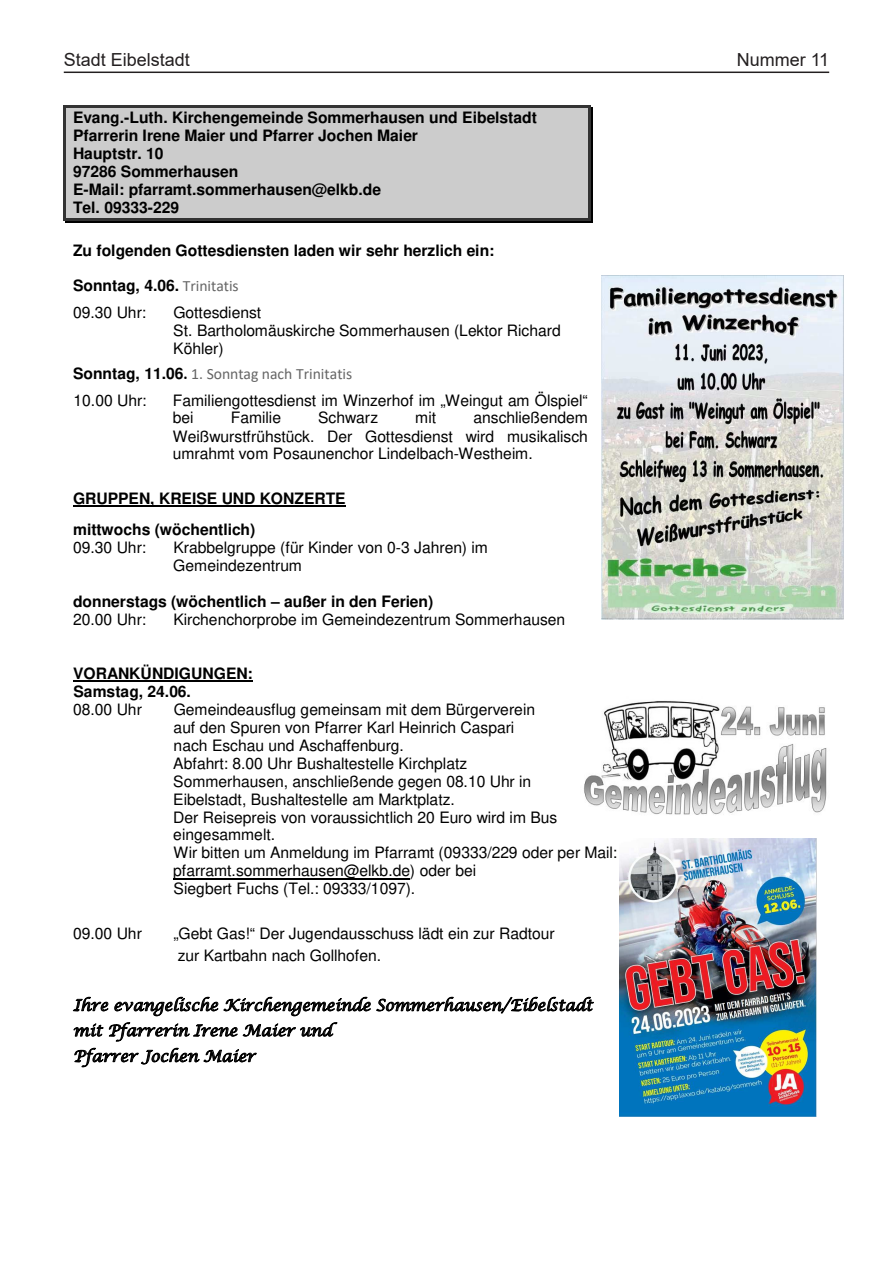
<style>
.page{position:relative;width:893px;height:1263px;background:#fff}
.page>*{position:absolute;margin:0;border:0;box-sizing:border-box;transform-origin:0 0}
.t1{font:18px "Arial";color:#231f20}
.t2{font:15.75px/18px "Helvetica";color:#000}
.t3{font:700 15.75px/18px "Helvetica";color:#000}
.t4{font:15.75px/25.5px "Lucida Calligraphy";color:#000}
.t5{font:15.75px "Calibri";color:#656565}
.s1{font-family:"Calibri";font-weight:400;color:#656565}
.s2{font-weight:400}
.s3{font-family:"Helvetica";font-weight:700;color:#000}
.s4{font-weight:700;color:#000}
</style>
<div class="page">
<hr style="left:64px;top:72px;width:765px;height:1px;background:#231f20">
<img style="left:584px;top:701px;width:243px;height:114px">
<img style="left:602px;top:275px;width:242px;height:344px">
<div style="left:65px;top:107px;width:524px;height:20px;background:#ccc"></div>
<hr style="left:65px;top:105px;width:524px;height:2px;background:#333">
<hr style="left:63px;top:107px;width:2px;height:20px;background:#333">
<hr style="left:591px;top:107px;width:2px;height:20px;background:#000">
<hr style="left:589px;top:107px;width:2px;height:20px;background:#333">
<div style="left:65px;top:127px;width:524px;height:18px;background:#ccc"></div>
<div style="left:65px;top:145px;width:524px;height:18px;background:#ccc"></div>
<div style="left:65px;top:163px;width:524px;height:18px;background:#ccc"></div>
<div style="left:65px;top:181px;width:524px;height:18px;background:#ccc"></div>
<div style="left:65px;top:199px;width:524px;height:19px;background:#ccc"></div>
<hr style="left:65px;top:220px;width:524px;height:2px;background:#000">
<hr style="left:65px;top:218px;width:524px;height:2px;background:#333">
<svg style="left:63px;top:127px;width:2px;height:93px"></svg>
<svg style="left:589px;top:127px;width:4px;height:95px"></svg>
<hr style="left:73px;top:505px;width:272px;height:2px;background:#000">
<hr style="left:73px;top:680px;width:180px;height:2px;background:#000">
<hr style="left:173px;top:878px;width:237px;height:1px;background:#000">
<svg style="left:73px;top:997px;width:35px;height:14px"></svg>
<svg style="left:115px;top:997px;width:479px;height:19px"></svg>
<svg style="left:74px;top:1022px;width:264px;height:19px"></svg>
<svg style="left:74px;top:1048px;width:183px;height:19px"></svg>
<img style="left:619px;top:838px;width:198px;height:279px">
<p class="t1" style="left:64px;top:48px;width:128px">Stadt Eibelstadt</p>
<p class="t1" style="left:737px;top:48px;width:94px">Nummer 11</p>
<p class="t3" style="left:73px;top:108px;width:465px">Evang.-Luth. Kirchengemeinde Sommerhausen und Eibelstadt Pfarrerin Irene Maier und Pfarrer Jochen Maier<br>Hauptstr. 10<br>97286 Sommerhausen<br>E-Mail: pfarramt.sommerhausen@elkb.de<br>Tel. 09333-229</p>
<p class="t3" style="left:73px;top:241px;width:423px">Zu folgenden Gottesdiensten laden wir sehr herzlich ein:</p>
<p class="t3" style="left:73px;top:273px;width:167px;line-height:26.2px">Sonntag, 4.06. <span class="s1">Trinitatis<br></span><span class="s2">09.30 Uhr:</span></p>
<p class="t2" style="left:173px;top:303px;width:389px">Gottesdienst<br>St. Bartholomäuskirche Sommerhausen (Lektor Richard<br>Köhler)</p>
<p class="t5" style="left:73px;top:363px;width:281px"><span class="s3">Sonntag, 11.06</span><span class="s4">.</span> 1. Sonntag nach Trinitatis</p>
<p class="t2" style="left:74px;top:391px;width:75px">10.00 Uhr:</p>
<p class="t2" style="left:173px;top:391px;width:416px">Familiengottesdienst im Winzerhof im „Weingut am Ölspiel“ bei</p>
<p class="t2" style="left:231px;top:409px;width:52px">Familie</p>
<p class="t2" style="left:318px;top:409px;width:62px">Schwarz</p>
<p class="t2" style="left:415px;top:409px;width:22px">mit</p>
<p class="t2" style="left:173px;top:409px;width:417px;text-align:justify;text-indent:301px">anschließendem Weißwurstfrühstück. Der Gottesdienst wird musikalisch umrahmt vom Posaunenchor Lindelbach-Westheim.</p>
<p class="t3" style="left:73px;top:483px;width:274px;line-height:31px">GRUPPEN, KREISE UND KONZERTE mittwochs (wöchentlich)</p>
<p class="t2" style="left:73px;top:538px;width:75px">09.30 Uhr:</p>
<p class="t2" style="left:173px;top:538px;width:316px">Krabbelgruppe (für Kinder von 0-3 Jahren) im<br>Gemeindezentrum</p>
<p class="t3" style="left:73px;top:592px;width:362px">donnerstags (wöchentlich – außer in den Ferien)</p>
<p class="t2" style="left:73px;top:610px;width:75px">20.00 Uhr:</p>
<p class="t2" style="left:173px;top:610px;width:393px">Kirchenchorprobe im Gemeindezentrum Sommerhausen</p>
<p class="t3" style="left:73px;top:664px;width:181px">VORANKÜNDIGUNGEN:<br>Samstag, 24.06.</p>
<p class="t2" style="left:73px;top:700px;width:70px">08.00 Uhr</p>
<p class="t2" style="left:173px;top:700px;width:445px">Gemeindeausflug gemeinsam mit dem Bürgerverein<br>auf den Spuren von Pfarrer Karl Heinrich Caspari<br>nach Eschau und Aschaffenburg.<br>Abfahrt: 8.00 Uhr Bushaltestelle Kirchplatz<br>Sommerhausen, anschließende gegen 08.10 Uhr in<br>Eibelstadt, Bushaltestelle am Marktplatz.<br>Der Reisepreis von voraussichtlich 20 Euro wird im Bus eingesammelt.<br>Wir bitten um Anmeldung im Pfarramt (09333/229 oder per Mail: pfarramt.sommerhausen@elkb.de) oder bei<br>Siegbert Fuchs (Tel.: 09333/1097).</p>
<p class="t2" style="left:73px;top:924px;width:70px">09.00 Uhr</p>
<p class="t2" style="left:173px;top:922px;width:383px;line-height:22.2px">„Gebt Gas!“ Der Jugendausschuss lädt ein zur Radtour zur Kartbahn nach Gollhofen.</p>
<p class="t4" style="left:73px;top:993px;width:521px">Ihre evangelische Kirchengemeinde Sommerhausen/Eibelstadt mit Pfarrerin Irene Maier und<br>Pfarrer Jochen Maier</p>
</div>
